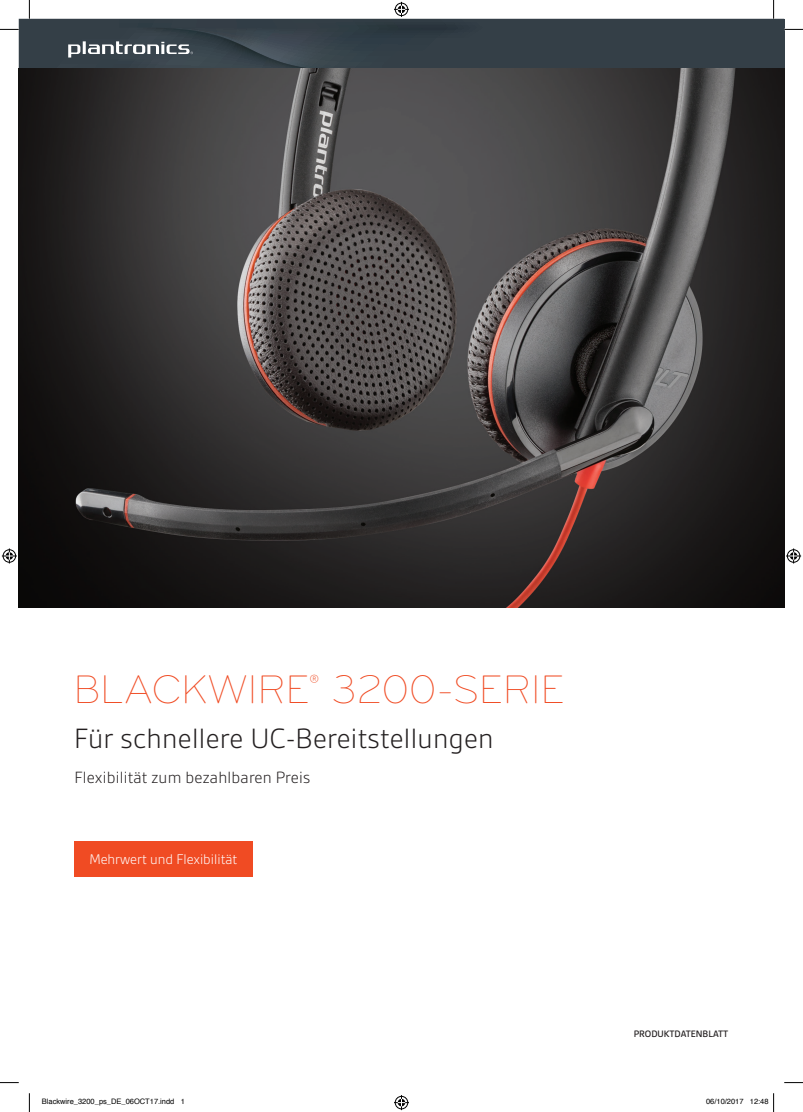
<style>
.page{position:relative;width:803px;height:1112px;background:#fff}
.page>*{position:absolute;margin:0;border:0;box-sizing:border-box;transform-origin:0 0}
.Cover_product_name_b{font:41.25px "Bryant Light Alternate";letter-spacing:-.01em;color:#f04b23}
.Cover_headline_black{font:300 30px "Gesta";letter-spacing:.01em;color:#231f20}
.Cover_body_copy{font:300 17.5px "Gesta";letter-spacing:.01em;color:#231f20}
.The_stack_highlight{font:300 15px "Gesta";color:#fff}
.t1{font:500 10px "Gesta";color:#231f20}
.t2{font:7.5px "Helvetica";color:#000}
</style>
<div class="page">
<img style="left:19px;top:68px;width:765px;height:539px">
<div style="left:74px;top:841px;width:178px;height:35px;background:#f04b23"></div>
<svg style="left:0;top:1082px;width:19px;height:1px"></svg>
<svg style="left:784px;top:1082px;width:19px;height:1px"></svg>
<svg style="left:29px;top:1093px;width:1px;height:18px"></svg>
<svg style="left:0;top:0;width:803px;height:68px"></svg>
<svg style="left:394px;top:1095px;width:15px;height:14px"></svg>
<svg style="left:2px;top:548px;width:15px;height:15px"></svg>
<svg style="left:786px;top:548px;width:15px;height:15px"></svg>
<svg style="left:773px;top:1093px;width:1px;height:18px"></svg>
<p class="Cover_product_name_b" style="left:73px;top:665px;width:493px">BLACKWIRE<sup>®</sup> 3200-SERIE</p>
<p class="Cover_headline_black" style="left:74px;top:720px;width:421px">Für schnellere UC-Bereitstellungen</p>
<p class="Cover_body_copy" style="left:74px;top:766px;width:237px">Flexibilität zum bezahlbaren Preis</p>
<p class="The_stack_highlight" style="left:89px;top:850px;width:149px">Mehrwert und Flexibilität</p>
<p class="t1" style="left:634px;top:1028px;width:96px">PRODUKTDATENBLATT</p>
<p class="t2" style="left:42px;top:1095px;width:144px">Blackwire_3200_ps_DE_06OCT17.indd 1</p>
<p class="t2" style="left:706px;top:1095px;width:64px">06/10/2017 12:48</p>
</div>
